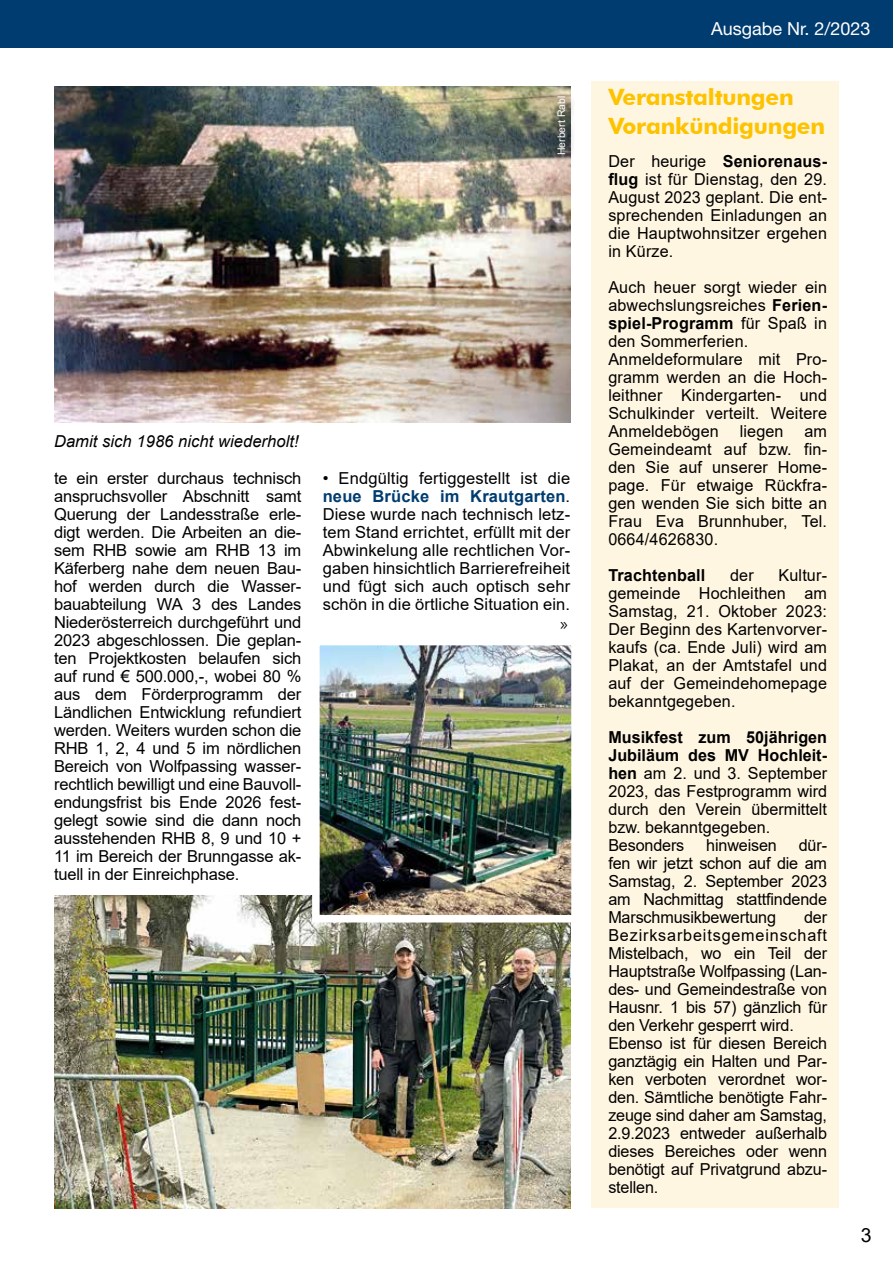
<style>
.page{position:relative;width:893px;height:1263px;background:#fff}
.page>*{position:absolute;margin:0;border:0;box-sizing:border-box;transform-origin:0 0}
.t1{font:700 22.5px/28.5px "Futura BT";letter-spacing:-.01em;color:#fdc300}
.t2{font:19.5px "Arial";color:#000}
.t3{font:18px "Helvetica Neue LT Std";color:#fff}
.t4{font:16.5px/18px "Arial";color:#000;text-align:justify}
.t5{font:italic 16.5px "Arial";letter-spacing:.005em;color:#000}
.t6{font:700 16.5px "Arial";letter-spacing:.01em;color:#000}
.t7{font:16.5px "Museo Sans Rounded 300";color:#000}
.t8{font:10.5px "Arial";color:#fff}
.s1{font-weight:700;color:#003c70}
.s2{font-weight:700}
</style>
<div class="page">
<div style="left:591px;top:81px;width:248px;height:1127px;background:#fff6e2"></div>
<div style="left:0;top:0;width:893px;height:48px;background:#003c70"></div>
<img style="left:54px;top:86px;width:516px;height:336px">
<div style="left:553px;top:92px;width:23px;height:73px;background:#000;opacity:.75"></div>
<img style="left:54px;top:895px;width:516px;height:314px">
<img style="left:321px;top:647px;width:249px;height:266px">
<div style="left:312px;top:638px;width:267px;height:284px;border:8px solid #fff"></div>
<p class="t5" style="left:54px;top:430px;width:246px">Damit sich 1986 nicht wiederholt!</p>
<p class="t8" style="left:554px;top:155px;width:61px;rotate:-90deg">Herbert Rabl</p>
<p class="t4" style="left:54px;top:469px;width:249px">te ein erster durchaus technisch anspruchsvoller Abschnitt samt Querung der Landesstraße erle&shy;digt werden. Die Arbeiten an die&shy;sem RHB sowie am RHB 13 im Käferberg nahe dem neuen Bau&shy;hof werden durch die Wasser&shy;bauabteilung WA 3 des Landes Niederösterreich durchgeführt und 2023 abgeschlossen. Die geplan&shy;ten Projektkosten belaufen sich auf rund € 500.000,-, wobei 80 % aus dem Förderprogramm der Ländlichen Entwicklung refundiert werden. Weiters wurden schon die RHB 1, 2, 4 und 5 im nördlichen Bereich von Wolfpassing wasser&shy;rechtlich bewilligt und eine Bauvoll&shy;endungsfrist bis Ende 2026 fest&shy;gelegt sowie sind die dann noch ausstehenden RHB 8, 9 und 10 + 11 im Bereich der Brunngasse ak&shy;tuell in der Einreichphase.</p>
<p class="t4" style="left:323px;top:469px;width:249px">• Endgültig fertiggestellt ist die <span class="s1">neue Brücke im Krautgarten</span>.<br>Diese wurde nach technisch letz&shy;tem Stand errichtet, erfüllt mit der Abwinkelung alle rechtlichen Vor&shy;gaben hinsichtlich Barrierefreiheit und fügt sich auch optisch sehr schön in die örtliche Situation ein.</p>
<p class="t7" style="left:560px;top:616px;width:10px">»</p>
<p class="t3" style="left:711px;top:18px;width:161px">Ausgabe Nr. 2/2023</p>
<h1 class="t1" style="left:608px;top:83px;width:218px">Veranstaltungen<br>Vorankündigungen</h1>
<p class="t4" style="left:608px;top:152px;width:220px">Der heurige <span class="s2">Seniorenaus&shy;flug</span> ist für Dienstag, den 29.<br>August 2023 geplant. Die ent&shy;sprechenden Einladungen an die Hauptwohnsitzer ergehen in Kürze.</p>
<p class="t4" style="left:608px;top:278px;width:220px;text-align:left">Auch heuer sorgt wieder ein abwechslungsreiches <span class="s2">Ferien&shy;spiel-Programm</span> für Spaß in den Sommerferien.<br>Anmeldeformulare mit Pro&shy;gramm werden an die Hoch&shy;leithner Kindergarten- und<br>Schulkinder verteilt. Weitere<br>Anmeldebögen</p>
<p class="t4" style="left:740px;top:422px;width:45px">liegen</p>
<p class="t4" style="left:608px;top:422px;width:220px;text-indent:196px">am Gemeindeamt auf bzw. fin&shy;den Sie auf unserer Home&shy;page. Für etwaige Rückfra&shy;gen wenden Sie sich bitte an Frau Eva Brunnhuber, Tel.<br>0664/4626830.</p>
<p class="t6" style="left:608px;top:564px;width:99px">Trachtenball</p>
<p class="t4" style="left:730px;top:566px;width:25px">der</p>
<p class="t4" style="left:608px;top:566px;width:220px;text-indent:170px">Kultur&shy;gemeinde Hochleithen am Samstag, 21. Oktober 2023:<br>Der Beginn des Kartenvorver&shy;kaufs (ca. Ende Juli) wird am Plakat, an der Amtstafel und auf der Gemeindehomepage bekanntgegeben.</p>
<p class="t4" style="left:608px;top:728px;width:220px;text-align:left"><span class="s2">Musikfest zum 50jährigen<br>Jubiläum des MV Hochleit&shy;hen</span> am 2. und 3. September<br>2023, das Festprogramm wird durch den Verein übermittelt bzw. bekanntgegeben.<br>Besonders</p>
<p class="t4" style="left:608px;top:836px;width:220px;text-indent:190px">dür&shy;fen wir jetzt schon auf die am Samstag, 2. September 2023 am Nachmittag stattfindende Marschmusikbewertung</p>
<p class="t4" style="left:706px;top:836px;width:72px">hinweisen</p>
<p class="t4" style="left:608px;top:908px;width:220px;text-align:left;text-indent:196px">der<br>Bezirksarbeitsgemeinschaft<br>Mistelbach, wo ein Teil der<br>Hauptstraße Wolfpassing (Lan&shy;des- und Gemeindestraße von<br>Hausnr. 1 bis 57) gänzlich für den Verkehr gesperrt wird.<br>Ebenso ist für diesen Bereich ganztägig ein Halten und Par&shy;ken verboten verordnet wor&shy;den. Sämtliche benötigte Fahr&shy;zeuge sind daher am Samstag,<br>2.9.2023 entweder außerhalb dieses Bereiches oder wenn benötigt auf Privatgrund abzu&shy;stellen.</p>
<p class="t2" style="left:861px;top:1222px;width:12px">3</p>
</div>
